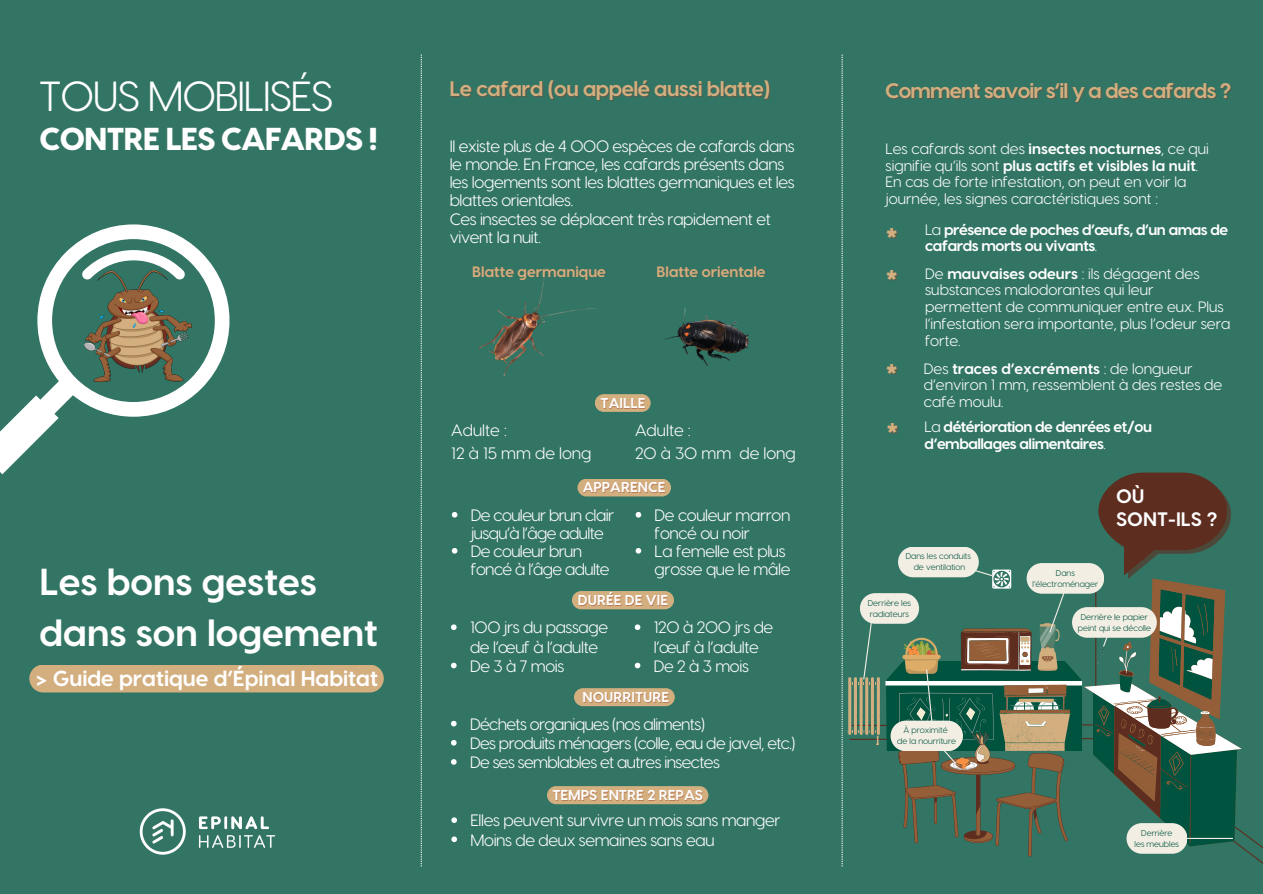
<style>
.page{position:relative;width:1263px;height:894px;background:#fff}
.page>*{position:absolute;margin:0;border:0;box-sizing:border-box;transform-origin:0 0}
.t1{font:42px "Visby CF";letter-spacing:-.03em;color:#fff}
.t2{font:700 37.5px/51.8px "Visby CF";color:#fff}
.t3{font:800 31.65px "Visby CF";letter-spacing:-.04em;color:#fff}
.t4{font:700 27px/42px "Visby CF";color:rgb(147 48 30/.4)}
.t5{font:700 21.75px "Visby CF";color:#fff}
.t6{font:700 21px "Visby CF";letter-spacing:-.04em;color:#d3af80}
.t7{font:700 21px "Visby CF";letter-spacing:-.02em;color:#d3af80}
.t8{font:700 19.5px/23.4px "Visby CF";color:#fff}
.t9{font:16.5px/18px "Visby CF";letter-spacing:-.02em;color:#fff}
.t10{font:16.5px "Visby CF";color:#fff}
.t11{font:15px/16.8px "Visby CF";color:#fff}
.t12{font:700 15px/16.8px "Visby CF";letter-spacing:-.03em;color:#fff}
.t13{font:700 15px/16.8px "Visby CF";color:#fff}
.t14{font:700 15px "Visby CF";color:#d3af80}
.t15{font:700 14.25px "Visby CF";color:#fff}
.t16{font:8.4px "Visby CF";color:#00533e}
.s1{font-weight:400}
.s2{font-weight:700}
</style>
<div class="page">
<div style="left:0;top:0;width:1263px;height:893px;background:#337564"></div>
<hr style="left:850px;top:738px;width:124px;height:1px;background:#5d2d1f">
<hr style="left:851px;top:724px;width:77px;height:1px;background:#5d2d1f">
<svg style="left:1098px;top:472px;width:133px;height:81px"></svg>
<div style="left:898px;top:546px;width:81px;height:31px;background:#f3eee4;border-radius:15px"></div>
<div style="left:860px;top:593px;width:59px;height:30px;background:#f3eee4;border-radius:15px"></div>
<svg style="left:886px;top:560px;width:377px;height:304px"></svg>
<svg style="left:0;top:224px;width:230px;height:250px"></svg>
<svg style="left:82px;top:250px;width:103px;height:30px"></svg>
<img style="left:139px;top:808px;width:137px;height:47px">
<div style="left:29px;top:665px;width:355px;height:27px;background:#d3af80"></div>
<img style="left:85px;top:270px;width:107px;height:112px">
<img style="left:479px;top:268px;width:116px;height:108px">
<img style="left:665px;top:308px;width:84px;height:58px">
<div style="left:595px;top:394px;width:56px;height:18px;background:#d3af80;border-radius:9px"></div>
<div style="left:577px;top:478px;width:94px;height:18px;background:#d3af80;border-radius:9px"></div>
<div style="left:572px;top:591px;width:102px;height:18px;background:#d3af80;border-radius:9px"></div>
<div style="left:574px;top:688px;width:101px;height:18px;background:#d3af80;border-radius:9px"></div>
<div style="left:547px;top:785px;width:161px;height:19px;background:#d3af80;border-radius:9px"></div>
<svg style="left:452px;top:512px;width:5px;height:5px"></svg>
<svg style="left:452px;top:548px;width:5px;height:5px"></svg>
<svg style="left:636px;top:512px;width:5px;height:5px"></svg>
<svg style="left:636px;top:548px;width:5px;height:5px"></svg>
<svg style="left:451px;top:624px;width:6px;height:6px"></svg>
<svg style="left:451px;top:662px;width:6px;height:6px"></svg>
<svg style="left:635px;top:624px;width:5px;height:6px"></svg>
<svg style="left:635px;top:662px;width:5px;height:6px"></svg>
<svg style="left:451px;top:720px;width:6px;height:6px"></svg>
<svg style="left:451px;top:740px;width:6px;height:5px"></svg>
<svg style="left:451px;top:759px;width:6px;height:5px"></svg>
<svg style="left:451px;top:817px;width:6px;height:5px"></svg>
<svg style="left:451px;top:836px;width:6px;height:5px"></svg>
<svg style="left:421px;top:55px;width:1px;height:811px"></svg>
<svg style="left:841px;top:55px;width:39px;height:811px"></svg>
<p class="t1" style="left:39px;top:68px;width:296px">TOUS MOBILISÉS</p>
<p class="t3" style="left:39px;top:118px;width:340px">CONTRE LES CAFARDS !</p>
<p class="t2" style="left:40px;top:553px;width:340px">Les bons gestes dans son logement</p>
<p class="t5" style="left:37px;top:663px;width:343px">&gt; Guide pratique d’Épinal Habitat</p>
<p class="t7" style="left:450px;top:75px;width:322px">Le cafard (ou appelé aussi blatte)</p>
<p class="t9" style="left:450px;top:137px;width:347px">Il existe plus de 4 000 espèces de cafards dans le monde. En France, les cafards présents dans les logements sont les blattes germaniques et les blattes orientales.</p>
<p class="t9" style="left:450px;top:209px;width:323px">Ces insectes se déplacent très rapidement et vivent la nuit.</p>
<p class="t14" style="left:472px;top:261px;width:135px">Blatte germanique</p>
<p class="t14" style="left:656px;top:261px;width:111px">Blatte orientale</p>
<p class="t9" style="left:451px;top:420px;width:57px">Adulte :</p>
<p class="t10" style="left:451px;top:442px;width:142px">12 à 15 mm de long</p>
<p class="t15" style="left:601px;top:394px;width:46px">TAILLE</p>
<p class="t9" style="left:635px;top:420px;width:57px">Adulte :</p>
<p class="t10" style="left:635px;top:442px;width:162px">20 à 30 mm de long</p>
<p class="t15" style="left:583px;top:477px;width:84px">APPARENCE</p>
<p class="t9" style="left:471px;top:505px;width:145px">De couleur brun clair jusqu’à l’âge adulte</p>
<p class="t9" style="left:471px;top:541px;width:140px">De couleur brun foncé à l’âge adulte</p>
<p class="t9" style="left:655px;top:505px;width:137px">De couleur marron foncé ou noir</p>
<p class="t9" style="left:655px;top:541px;width:137px">La femelle est plus grosse que le mâle</p>
<p class="t15" style="left:578px;top:590px;width:92px">DURÉE DE VIE</p>
<p class="t9" style="left:654px;top:617px;width:121px;line-height:19.2px">120 à 200 jrs de l’œuf à l’adulte</p>
<p class="t9" style="left:654px;top:655px;width:97px">De 2 à 3 mois</p>
<p class="t15" style="left:582px;top:687px;width:88px">NOURRITURE</p>
<p class="t9" style="left:470px;top:713px;width:236px">Déchets organiques (nos aliments)</p>
<p class="t9" style="left:470px;top:733px;width:327px">Des produits ménagers (colle, eau de javel, etc.)</p>
<p class="t9" style="left:470px;top:752px;width:251px">De ses semblables et autres insectes</p>
<p class="t9" style="left:470px;top:617px;width:140px;line-height:19.2px">100 jrs du passage de l’œuf à l’adulte</p>
<p class="t9" style="left:470px;top:655px;width:96px">De 3 à 7 mois</p>
<p class="t15" style="left:552px;top:785px;width:152px">TEMPS ENTRE 2 REPAS</p>
<p class="t9" style="left:470px;top:810px;width:311px">Elles peuvent survivre un mois sans manger</p>
<p class="t9" style="left:470px;top:829px;width:246px">Moins de deux semaines sans eau</p>
<p class="t6" style="left:885px;top:77px;width:348px">Comment savoir s’il y a des cafards ?</p>
<p class="t13" style="left:885px;top:139px;width:325px"><span class="s1">Les cafards sont des</span> insectes nocturnes<span class="s1">, ce qui signifie qu’ils sont</span> plus actifs et visibles la nuit<span class="s1">.</span></p>
<p class="t11" style="left:885px;top:173px;width:302px">En cas de forte infestation, on peut en voir la journée, les signes caractéristiques sont :</p>
<h3 class="t4" style="left:886px;top:216px;width:15px">* *</h3>
<h3 class="t4" style="left:886px;top:353px;width:15px">*</h3>
<h4 class="t12" style="left:925px;top:220px;width:305px"><span class="s1">La</span> présence de poches d’œufs, d’un amas de cafards morts ou vivants<span class="s1">.</span></h4>
<h4 class="t11" style="left:925px;top:264px;width:307px">De <span class="s2">mauvaises odeurs</span> : ils dégagent des substances malodorantes qui leur permettent de communiquer entre eux. Plus l’infestation sera importante, plus l’odeur sera forte.</h4>
<p class="t11" style="left:924px;top:359px;width:300px">Des <span class="s2">traces d’excréments</span> : de longueur d’environ 1 mm, ressemblent à des restes de café moulu.</p>
<p class="t12" style="left:887px;top:418px;width:267px;text-indent:38px"><span class="s1">La</span> détérioration de denrées et/ou <sup>*</sup> d’emballages alimentaires<span class="s1">.</span></p>
<p class="t8" style="left:1116px;top:482px;width:103px">OÙ<br>SONT-ILS ?</p>
<p class="t16" style="left:906px;top:550px;width:67px">Dans les conduits</p>
<h6 class="t16" style="left:914px;top:562px;width:53px">de ventilation</h6>
<h6 class="t16" style="left:868px;top:597px;width:45px">Derrière les</h6>
<p class="t16" style="left:870px;top:608px;width:41px">radiateurs</p>
<p class="t16" style="left:1056px;top:567px;width:20px">Dans</p>
<p class="t16" style="left:1032px;top:578px;width:67px">l’électroménager</p>
<p class="t16" style="left:1081px;top:611px;width:69px">Derrière le papier</p>
<p class="t16" style="left:1078px;top:622px;width:75px">peint qui se décolle</p>
<p class="t16" style="left:903px;top:724px;width:46px">À proximité</p>
<p class="t16" style="left:897px;top:735px;width:60px">de la nourriture</p>
<p class="t16" style="left:1141px;top:826px;width:33px">Derrière</p>
<p class="t16" style="left:1134px;top:838px;width:46px">les meubles</p>
</div>
